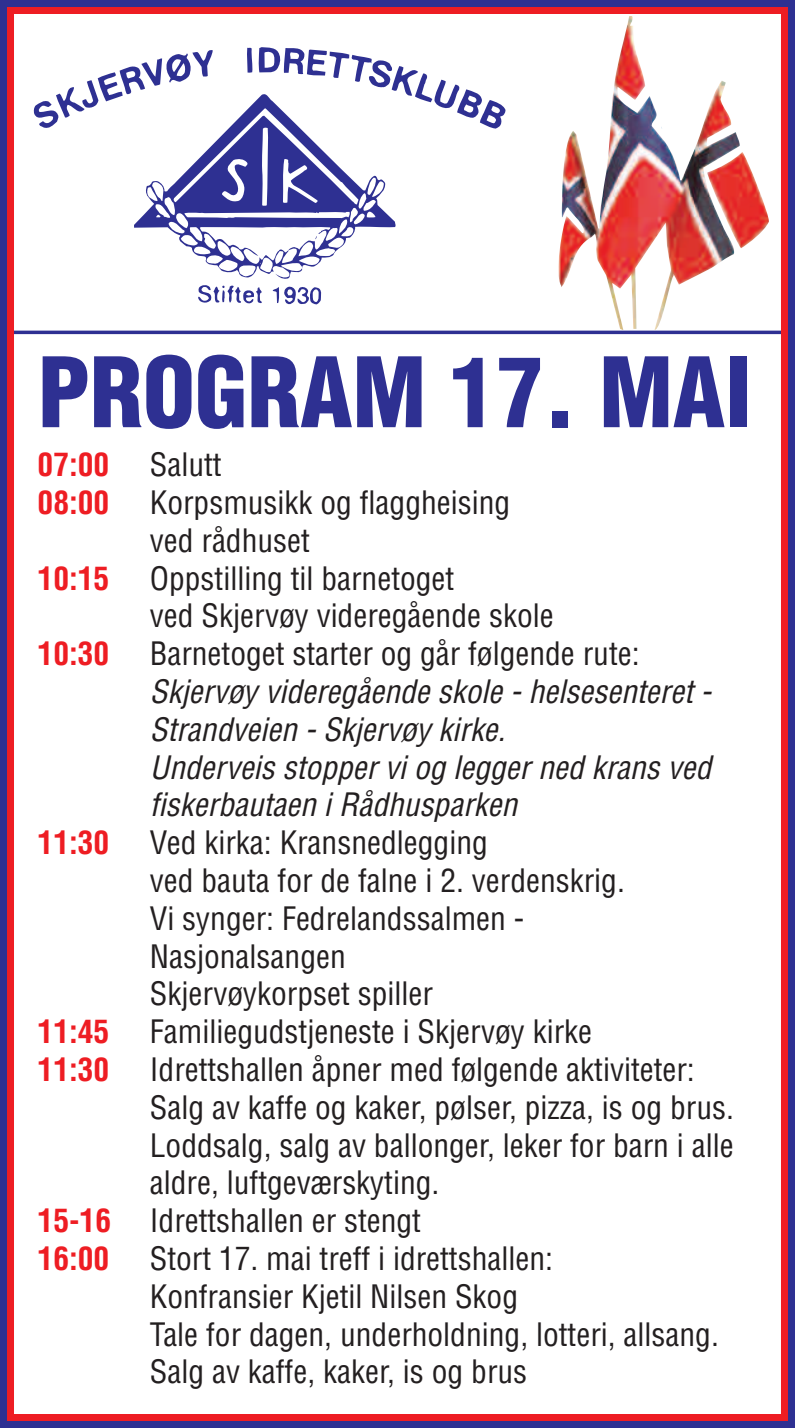
<style>
.page{position:relative;width:795px;height:1428px;background:#fff}
.page>*{position:absolute;margin:0;border:0;box-sizing:border-box;transform-origin:0 0}
.t1{font:900 condensed 94.5px "Helvetica";color:#2e3092}
.t2{font:condensed 31.5px/37.8px "Helvetica";color:#231f20}
.t3{font:italic condensed 31.5px/37.8px "Helvetica";color:#231f20}
.t4{font:700 condensed 31.5px "Helvetica";color:#ee1d23}
.s1{font-weight:700;color:#ee1d23}
</style>
<div class="page">
<svg style="left:34px;top:47px;width:471px;height:230px"></svg>
<svg style="left:273px;top:286px;width:49px;height:18px"></svg>
<svg style="left:198px;top:285px;width:64px;height:19px"></svg>
<hr style="left:0;top:331px;width:792px;height:3px;background:#2e3092">
<img style="left:558px;top:16px;width:211px;height:314px">
<div style="left:0;top:0;width:794px;height:1428px;border:14px solid #ee1d23"></div>
<div style="left:0;top:0;width:794px;height:1428px;border:7px solid #2e3092"></div>
<h1 class="t1" style="left:38px;top:356px;width:715px">PROGRAM 17. MAI</h1>
<p class="t4" style="left:38px;top:453px;width:73px">07:00</p>
<p class="t2" style="left:150px;top:448px;width:73px">Salutt</p>
<p class="t4" style="left:38px;top:490px;width:73px">08:00</p>
<p class="t2" style="left:150px;top:486px;width:362px">Korpsmusikk og flaggheising ved rådhuset</p>
<p class="t4" style="left:38px;top:566px;width:73px">10:15</p>
<p class="t2" style="left:150px;top:562px;width:405px">Oppstilling til barnetoget<br>ved Skjervøy videregående skole</p>
<p class="t4" style="left:38px;top:642px;width:73px">10:30</p>
<p class="t2" style="left:150px;top:637px;width:491px">Barnetoget starter og går følgende rute:</p>
<p class="t3" style="left:150px;top:675px;width:569px">Skjervøy videregående skole - helsesenteret - Strandveien - Skjervøy kirke.<br>Underveis stopper vi og legger ned krans ved fiskerbautaen i Rådhusparken</p>
<p class="t4" style="left:38px;top:831px;width:73px">11:30</p>
<p class="t2" style="left:150px;top:826px;width:476px">Ved kirka: Kransnedlegging<br>ved bauta for de falne i 2. verdenskrig.<br>Vi synger: Fedrelandssalmen -<br>Nasjonalsangen<br>Skjervøykorpset spiller</p>
<p class="t4" style="left:38px;top:1020px;width:73px">11:45</p>
<p class="t2" style="left:150px;top:1015px;width:444px">Familiegudstjeneste i Skjervøy kirke</p>
<p class="t4" style="left:38px;top:1057px;width:73px">11:30</p>
<p class="t2" style="left:150px;top:1053px;width:546px">Idrettshallen åpner med følgende aktiviteter:</p>
<p class="t2" style="left:150px;top:1091px;width:585px">Salg av kaffe og kaker, pølser, pizza, is og brus.</p>
<p class="t2" style="left:150px;top:1129px;width:585px">Loddsalg, salg av ballonger, leker for barn i alle</p>
<p class="t2" style="left:150px;top:1167px;width:291px">aldre, luftgeværskyting.</p>
<p class="t2" style="left:38px;top:1204px;width:385px"><span class="s1">15-16</span> Idrettshallen er stengt</p>
<p class="t4" style="left:38px;top:1246px;width:73px">16:00</p>
<p class="t2" style="left:150px;top:1242px;width:570px">Stort 17. mai treff i idrettshallen:<br>Konfransier Kjetil Nilsen Skog<br>Tale for dagen, underholdning, lotteri, allsang.<br>Salg av kaffe, kaker, is og brus</p>
</div>
